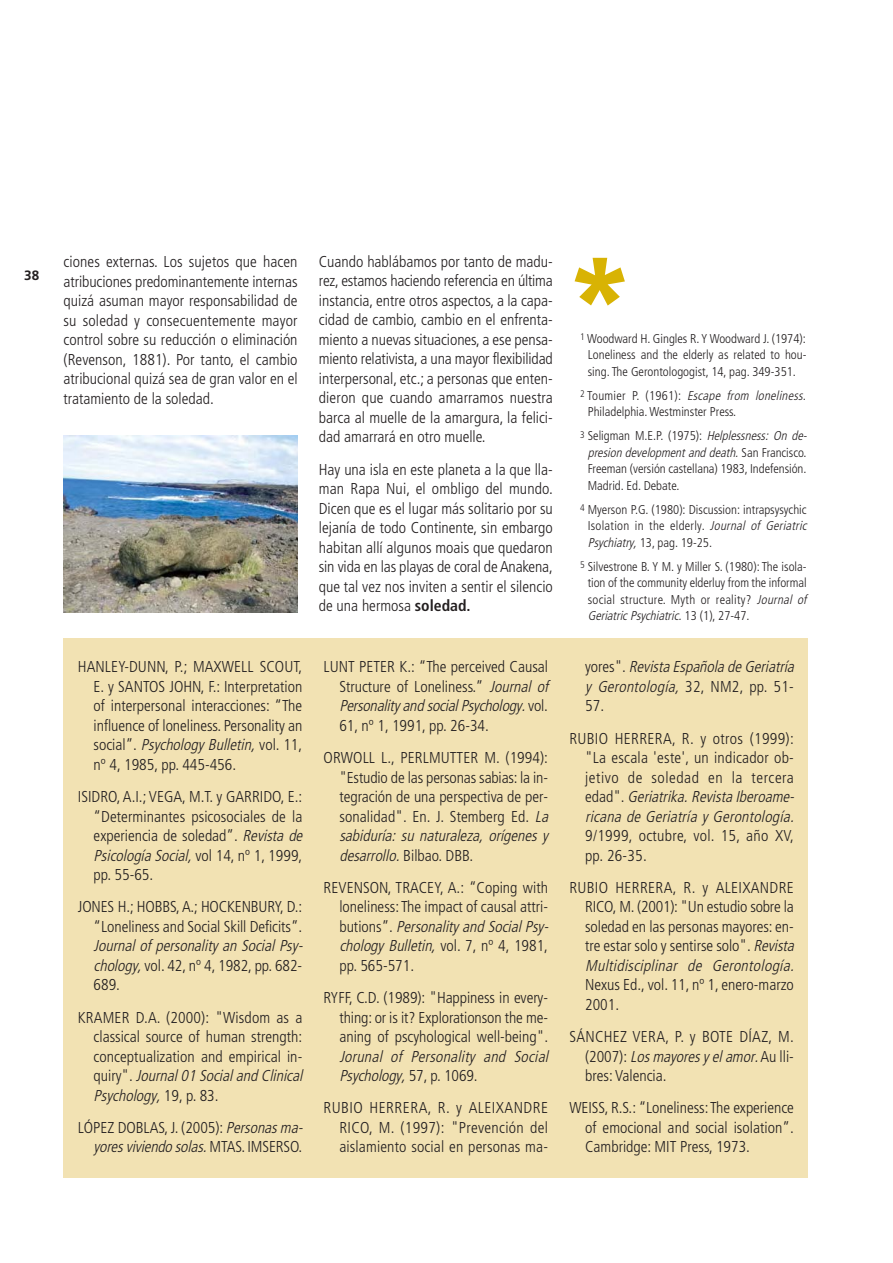
<style>
.page{position:relative;width:893px;height:1263px;background:#fff}
.page>*{position:absolute;margin:0;border:0;box-sizing:border-box;transform-origin:0 0}
.t1{font:900 120px "Frutiger";color:#d8b304}
.t2{font:300 condensed 15.75px/19.5px "Frutiger";color:#231f20;text-align:justify}
.t3{font:300 condensed 15.75px/19.5px "Frutiger";letter-spacing:.02em;color:#231f20}
.t4{font:italic 300 condensed 15.75px/19.5px "Frutiger";color:#231f20}
.t5{font:700 13.5px "Frutiger";color:#231f20}
.t6{font:300 condensed 12.75px/16.5px "Frutiger";color:#231f20}
.s1{font-weight:700}
.s2{font-style:italic}
.s3{font-style:normal}
</style>
<div class="page">
<div style="left:64px;top:638px;width:744px;height:540px;background:#f2e2b3"></div>
<img style="left:64px;top:436px;width:233px;height:176px">
<p class="t5" style="left:24px;top:270px;width:17px">38</p>
<p class="t2" style="left:64px;top:253px;width:235px">ciones externas. Los sujetos que hacen atribuciones predominantemente internas quizá asuman mayor responsabilidad de su soledad y consecuentemente mayor control sobre su reducción o eliminación (Revenson, 1881). Por tanto, el cambio atribucional quizá sea de gran valor en el tratamiento de la soledad.</p>
<p class="t2" style="left:319px;top:253px;width:235px">Cuando hablábamos por tanto de madu&shy;rez, estamos haciendo referencia en última instancia, entre otros aspectos, a la capa&shy;cidad de cambio, cambio en el enfrenta&shy;miento a nuevas situaciones, a ese pensa&shy;miento relativista, a una mayor flexibilidad interpersonal, etc.; a personas que enten&shy;dieron que cuando amarramos nuestra barca al muelle de la amargura, la felici&shy;dad amarrará en otro muelle.</p>
<p class="t2" style="left:319px;top:461px;width:235px">Hay una isla en este planeta a la que lla&shy;man Rapa Nui, el ombligo del mundo.<br>Dicen que es el lugar más solitario por su lejanía de todo Continente, sin embargo habitan allí algunos moais que quedaron sin vida en las playas de coral de Anakena, que tal vez nos inviten a sentir el silencio de una hermosa <span class="s1">soledad.</span></p>
<p class="t2" style="left:94px;top:659px;width:210px;text-indent:-16px">HANLEY-DUNN, P.; MAXWELL SCOUT, E. y SANTOS JOHN, F.: Interpretation of interpersonal interacciones: “The influence of loneliness. Personality an social”. <span class="s2">Psychology Bulletin,</span> vol. 11, nº 4, 1985, pp. 445-456.</p>
<p class="t2" style="left:94px;top:788px;width:213px;text-align:left;text-indent:-16px">ISIDRO, A.I.; VEGA, M.T. y GARRIDO, E.: “Determinantes psicosociales de la experiencia de soledad”. <span class="s2">Revista de<br>Psicología Social,</span> vol 14, nº 1, 1999, pp. 55-65.</p>
<p class="t2" style="left:78px;top:899px;width:226px;text-align:right">JONES H.; HOBBS, A.; HOCKENBURY, D.: “Loneliness and Social Skill Deficits”.</p>
<p class="t4" style="left:94px;top:938px;width:213px">Journal of personality an Social Psy&shy;chology,<span class="s3">vol. 42, nº 4, 1982, pp. 682-<br>689.</span></p>
<p class="t2" style="left:94px;top:1009px;width:213px;text-align:left;text-indent:-16px">KRAMER D.A. (2000): "Wisdom as a classical source of human strength: conceptualization and empirical in&shy;q u i ry " . <span class="s2">Journal01 Socialand Clinical Psychology,</span>19, p. 83.</p>
<p class="t2" style="left:78px;top:1119px;width:229px;text-align:right">LÓPEZ DOBLAS, J. (2005): <span class="s2">Personasma&shy;yoresviviendo solas.</span> M TA S . I M S E R S O .</p>
<p class="t2" style="left:339px;top:659px;width:210px;text-indent:-16px">LUNT PETER K.: “The perceived Causal Structure of Loneliness.” <span class="s2">Journal of Personality and socialPsychology.</span> v o l .<br>61, nº 1, 1991, pp. 26-34.</p>
<p class="t2" style="left:339px;top:749px;width:213px;text-align:left;text-indent:-16px">ORWOLL L., PERLMUTTER M. (1994): "Estudio de las personas sabias: la in&shy;tegración de una perspectiva de per&shy;sonalidad". En. J. Stemberg Ed. <span class="s2">La sabiduría: su naturaleza, orígenes y desarrollo.</span>Bilbao. DBB.</p>
<p class="t2" style="left:339px;top:879px;width:213px;text-align:left;text-indent:-16px">REVENSON, TRACEY, A.: “Coping with loneliness:The impact of causal attri&shy;b u t i o n s ” . <span class="s2">Personality and SocialPsy&shy;chology Bulletin,</span> vol. 7, nº 4, 1981, pp. 565-571.</p>
<p class="t2" style="left:339px;top:989px;width:210px;text-indent:-16px">RYFF, C.D. (1989): "Happiness in every&shy;thing: or is it? Explorationson the me&shy;aning of pscyhological well-being".</p>
<p class="t4" style="left:339px;top:1048px;width:213px">Jorunal of Personality and Social<br>Psychology,<span class="s3">57, p. 1069.</span></p>
<p class="t2" style="left:339px;top:1100px;width:210px;text-indent:-16px">RUBIO HERRERA, R. y ALEIXANDRE RICO, M. (1997): "Prevención del aislamiento social en personas ma-</p>
<h1 class="t1" style="left:563px;top:252px;width:75px">*</h1>
<p class="t6" style="left:580px;top:331px;width:228px;text-align:center"><sup>1</sup> Woodward H. Gingles R. Y Woodward J. (1974):<br>Loneliness and the elderly as related to hou&shy;sing. The Gerontologogist, 14, pag. 349-351.</p>
<p class="t6" style="left:587px;top:388px;width:222px;text-indent:-8px"><sup>2</sup> To u m i e r P. ( 1 9 6 1 ) : <span class="s2">Escape from loneliness.<br></span>Philadelphia. Westminster Press.</p>
<p class="t6" style="left:587px;top:429px;width:223px;text-indent:-8px"><sup>3</sup> Seligman M.E.P. (1975): <span class="s2">Helplessness: On de&shy;presion developmentand death.</span> S a n F r a n c i s c o .<br>Freeman (versión castellana) 1983, Indefensión.<br>Madrid. Ed. Debate.</p>
<p class="t6" style="left:587px;top:502px;width:223px;text-indent:-8px"><sup>4</sup> Myerson P.G. (1980): Discussion: intrapsysychic<br>Isolation in the elderly. <span class="s2">Journal of Geriatric<br>Psychiatry,</span>13, pag. 19-25.</p>
<p class="t6" style="left:587px;top:559px;width:220px;text-align:justify;text-indent:-8px"><sup>5</sup> Silvestrone B. Y M. y Miller S. (1980): The isola&shy;tion of the community elderluy from the informal social structure. Myth or reality? <span class="s2">Journal of GeriatricPsychiatric.</span> 1 3 ( 1 ) , 2 7 - 4 7 .</p>
<p class="t4" style="left:585px;top:659px;width:213px"><span class="s3">y o r e s " .</span> Revista Española de Geriatría y Gerontología, <span class="s3">32, NM2, pp. 51-<br>57.</span></p>
<p class="t3" style="left:585px;top:730px;width:213px;text-indent:-16px">RUBIO HERRERA, R. y otros (1999): "La escala 'este', un indicador ob&shy;jetivo de soledad en la tercera e d a d " . <span class="s2">Geriatrika.Revista Iberoame&shy;ricana de Geriatría y Gerontología.</span></p>
<p class="t3" style="left:585px;top:827px;width:210px">9/1999, octubre, vol. 15, año XV, pp. 26-35.</p>
<p class="t2" style="left:585px;top:879px;width:213px;text-align:left;text-indent:-16px">RUBIO HERRERA, R. y ALEIXANDRE RICO, M. (2001): "Un estudio sobre la soledad en las personas mayores: en&shy;tre estar solo y sentirse solo". <span class="s2">Revista Multidisciplinar de Gerontología.</span></p>
<p class="t2" style="left:585px;top:977px;width:210px">Nexus Ed., vol. 11, nº 1, enero-marzo<br>2001.</p>
<p class="t2" style="left:585px;top:1028px;width:210px;text-indent:-16px">SÁNCHEZ VERA, P. y BOTE DÍAZ, M. (2007): <span class="s2">Losmayoresy elamor.</span>Au lli&shy;bres: Valencia.</p>
<p class="t2" style="left:585px;top:1100px;width:210px;text-indent:-16px">WEISS, R.S.: “Loneliness:The experience of emocional and social isolation”.<br>Cambridge: MIT Press, 1973.</p>
</div>
